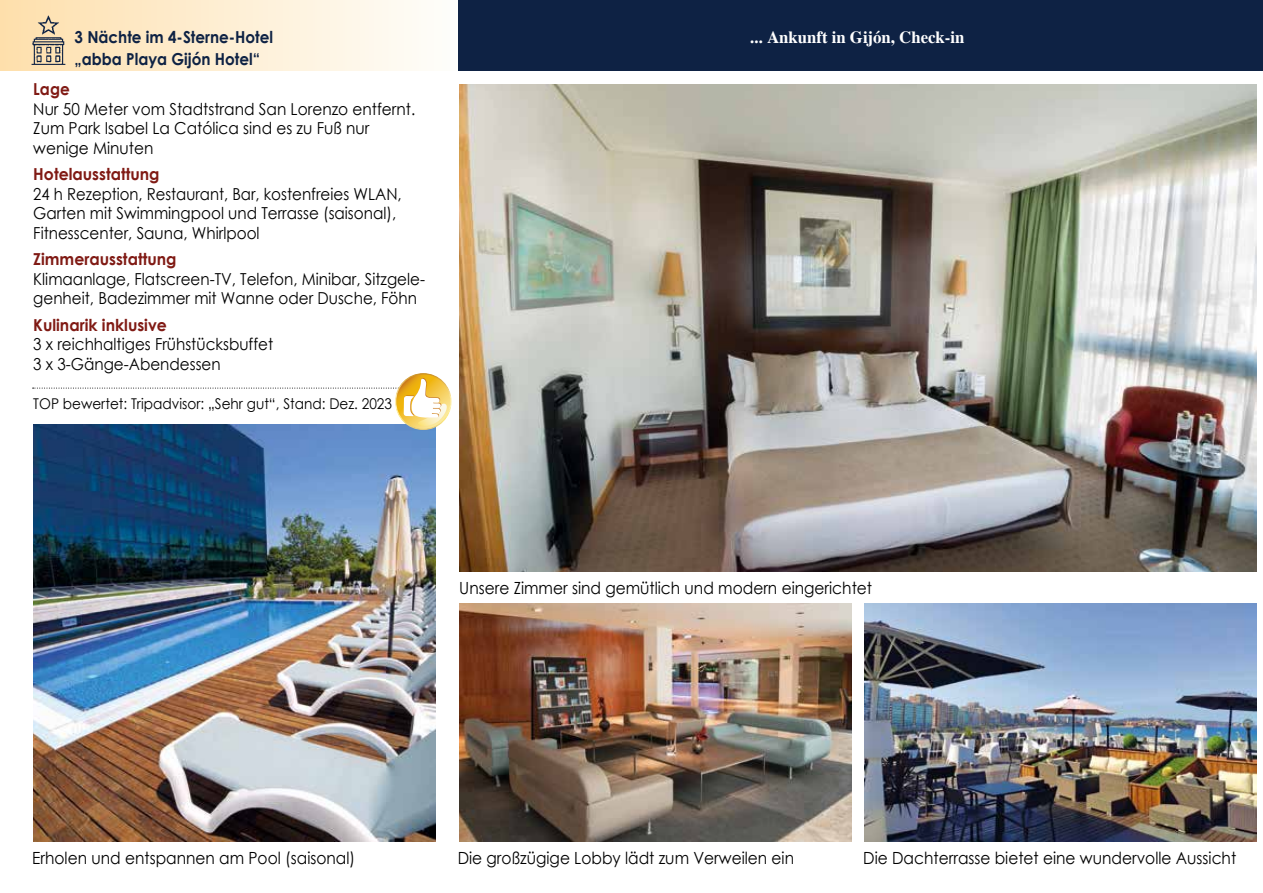
<style>
.page{position:relative;width:1263px;height:893px;background:#fff}
.page>*{position:absolute;margin:0;border:0;box-sizing:border-box;transform-origin:0 0}
.t1{font:16.8px "Century Gothic";color:#000;scale:.92 1}
.t2{font:700 16.8px "Times";color:#fff}
.t3{font:16.5px/19.5px "Century Gothic";color:#000;scale:.92 1}
.t4{font:16.5px/19.5px "Century Gothic";color:#000;scale:.9 1}
.t5{font:16.5px/19.5px "Century Gothic";color:#000;scale:.93 1}
.t6{font:700 16.5px "Century Gothic";color:#801a14;scale:.95 1}
.t7{font:700 16.5px/21.5px "Century Gothic";color:#0e2244;scale:.92 1}
.t8{font:700 16.5px "Century Gothic";color:#801a14;scale:.92 1}
.t9{font:14.85px "Century Gothic";color:#000;scale:.92 1}
</style>
<div class="page">
<div style="left:452px;top:0;width:811px;height:70px;background:#0e2244"></div>
<div style="left:0;top:0;width:458px;height:70px;background:linear-gradient(to right,#fedfac,#fefefc)"></div>
<img style="left:33px;top:430px;width:402px;height:412px">
<img style="left:24px;top:12px;width:42px;height:56px">
<img style="left:459px;top:84px;width:797px;height:488px">
<img style="left:459px;top:604px;width:392px;height:238px">
<img style="left:864px;top:604px;width:392px;height:238px">
<svg style="left:33px;top:374px;width:417px;height:56px"></svg>
<div style="left:395px;top:373px;width:57px;height:57px;border:1px solid #fff;border-radius:50%"></div>
<p class="t7" style="left:75px;top:26px;width:217px">3 Nächte im 4-Sterne-Hotel „abba Playa Gijón Hotel“</p>
<p class="t8" style="left:33px;top:77px;width:41px">Lage</p>
<p class="t5" style="left:33px;top:99px;width:412px">Nur 50 Meter vom Stadtstrand San Lorenzo entfernt.<br>Zum Park Isabel La Católica sind es zu Fuß nur wenige Minuten</p>
<p class="t6" style="left:33px;top:162px;width:134px">Hotelausstattung</p>
<p class="t4" style="left:33px;top:184px;width:411px">24 h Rezeption, Restaurant, Bar, kostenfreies WLAN,<br>Garten mit Swimmingpool und Terrasse (saisonal),<br>Fitnesscenter, Sauna, Whirlpool</p>
<p class="t6" style="left:33px;top:247px;width:152px">Zimmerausstattung</p>
<p class="t3" style="left:33px;top:269px;width:427px">Klimaanlage, Flatscreen-TV, Telefon, Minibar, Sitzgele&shy;genheit, Badezimmer mit Wanne oder Dusche, Föhn</p>
<p class="t6" style="left:33px;top:312px;width:142px">Kulinarik inklusive</p>
<p class="t3" style="left:33px;top:334px;width:262px">3 x reichhaltiges Frühstücksbuffet<br>3 x 3-Gänge-Abendessen</p>
<p class="t9" style="left:33px;top:393px;width:391px">TOP bewertet: Tripadvisor: „Sehr gut“, Stand: Dez. 2023</p>
<p class="t2" style="left:750px;top:27px;width:216px">... Ankunft in Gijón, Check-in</p>
<p class="t1" style="left:459px;top:576px;width:450px">Unsere Zimmer sind gemütlich und modern eingerichtet</p>
<p class="t1" style="left:32px;top:846px;width:353px">Erholen und entspannen am Pool (saisonal)</p>
<p class="t1" style="left:458px;top:846px;width:367px">Die großzügige Lobby lädt zum Verweilen ein</p>
<p class="t1" style="left:863px;top:846px;width:407px">Die Dachterrasse bietet eine wundervolle Aussicht</p>
</div>
